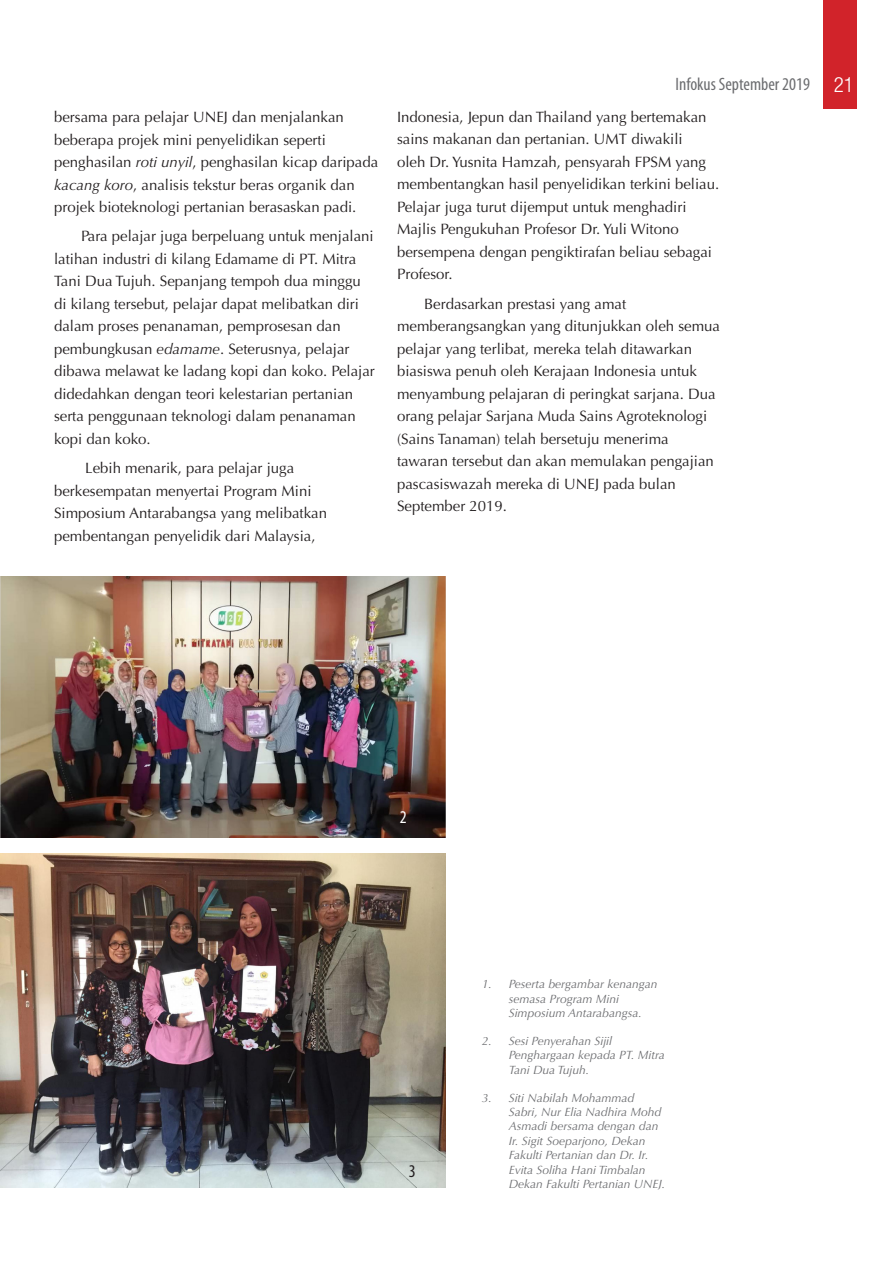
<style>
.page{position:relative;width:891px;height:1269px;background:#fff}
.page>*{position:absolute;margin:0;border:0;box-sizing:border-box;transform-origin:0 0}
.t1{font:condensed 18px "Myriad Pro";color:#6c6d70}
.t2{font:condensed 18px "Myriad Pro";color:#fff}
.t3{font:condensed 18px "Myriad Pro";color:#231f20}
.t4{font:15px/22.5px "Optima";color:#231f20}
.t5{font:italic 12px/14.4px "Optima";color:#6c6d70}
.s1{font-style:italic}
.s2{font-family:"Helvetica Neue LT Std";font-weight:300;font-size:21px;color:#fff}
</style>
<div class="page">
<div style="left:824px;top:0;width:33px;height:109px;background:#d1232a"></div>
<img style="left:0;top:854px;width:446px;height:334px">
<img style="left:0;top:576px;width:446px;height:262px">
<p class="t4" style="left:54px;top:106px;width:326px">bersama para pelajar UNEJ dan menjalankan beberapa projek mini penyelidikan seperti penghasilan <span class="s1">roti unyil</span>, penghasilan kicap daripada <span class="s1">kacang koro</span>, analisis tekstur beras organik dan projek bioteknologi pertanian berasaskan padi.</p>
<p class="t4" style="left:54px;top:225px;width:322px;text-indent:27px">Para pelajar juga berpeluang untuk menjalani latihan industri di kilang Edamame di PT. Mitra Tani Dua Tujuh. Sepanjang tempoh dua minggu di kilang tersebut, pelajar dapat melibatkan diri dalam proses penanaman, pemprosesan dan pembungkusan <span class="s1">edamame</span>. Seterusnya, pelajar dibawa melawat ke ladang kopi dan koko. Pelajar didedahkan dengan teori kelestarian pertanian serta penggunaan teknologi dalam penanaman kopi dan koko.</p>
<p class="t4" style="left:54px;top:457px;width:275px;text-indent:31px">Lebih menarik, para pelajar juga berkesempatan menyertai Program Mini Simposium Antarabangsa yang melibatkan pembentangan penyelidik dari Malaysia,</p>
<p class="t1" style="left:675px;top:73px;width:180px">Infokus September 2019 <span class="s2">21</span></p>
<p class="t4" style="left:397px;top:106px;width:324px">Indonesia, Jepun dan Thailand yang bertemakan sains makanan dan pertanian. UMT diwakili<br>oleh Dr. Yusnita Hamzah, pensyarah FPSM yang membentangkan hasil penyelidikan terkini beliau.<br>Pelajar juga turut dijemput untuk menghadiri Majlis Pengukuhan Profesor Dr. Yuli Witono bersempena dengan pengiktirafan beliau sebagai Profesor.</p>
<p class="t4" style="left:397px;top:292px;width:324px;text-indent:27px">Berdasarkan prestasi yang amat memberangsangkan yang ditunjukkan oleh semua pelajar yang terlibat, mereka telah ditawarkan biasiswa penuh oleh Kerajaan Indonesia untuk menyambung pelajaran di peringkat sarjana. Dua orang pelajar Sarjana Muda Sains Agroteknologi (Sains Tanaman) telah bersetuju menerima tawaran tersebut dan akan memulakan pengajian pascasiswazah mereka di UNEJ pada bulan September 2019.</p>
<p class="t2" style="left:400px;top:806px;width:8px">2</p>
<p class="t3" style="left:409px;top:1160px;width:8px">3</p>
<p class="t5" style="left:509px;top:977px;width:150px;text-indent:-27px">1. Peserta bergambar kenangan semasa Program Mini<br>Simposium Antarabangsa.</p>
<p class="t5" style="left:509px;top:1034px;width:158px;text-indent:-27px">2. Sesi Penyerahan Sijil<br>Penghargaan kepada PT. Mitra<br>Tani Dua Tujuh.</p>
<p class="t5" style="left:509px;top:1090px;width:158px;text-indent:-27px">3. Siti Nabilah Mohammad<br>Sabri, Nur Elia Nadhira Mohd<br>Asmadi bersama dengan dan<br>Ir. Sigit Soeparjono, Dekan<br>Fakulti Pertanian dan Dr. Ir.<br>Evita Soliha Hani Timbalan<br>Dekan Fakulti Pertanian UNEJ.</p>
</div>
